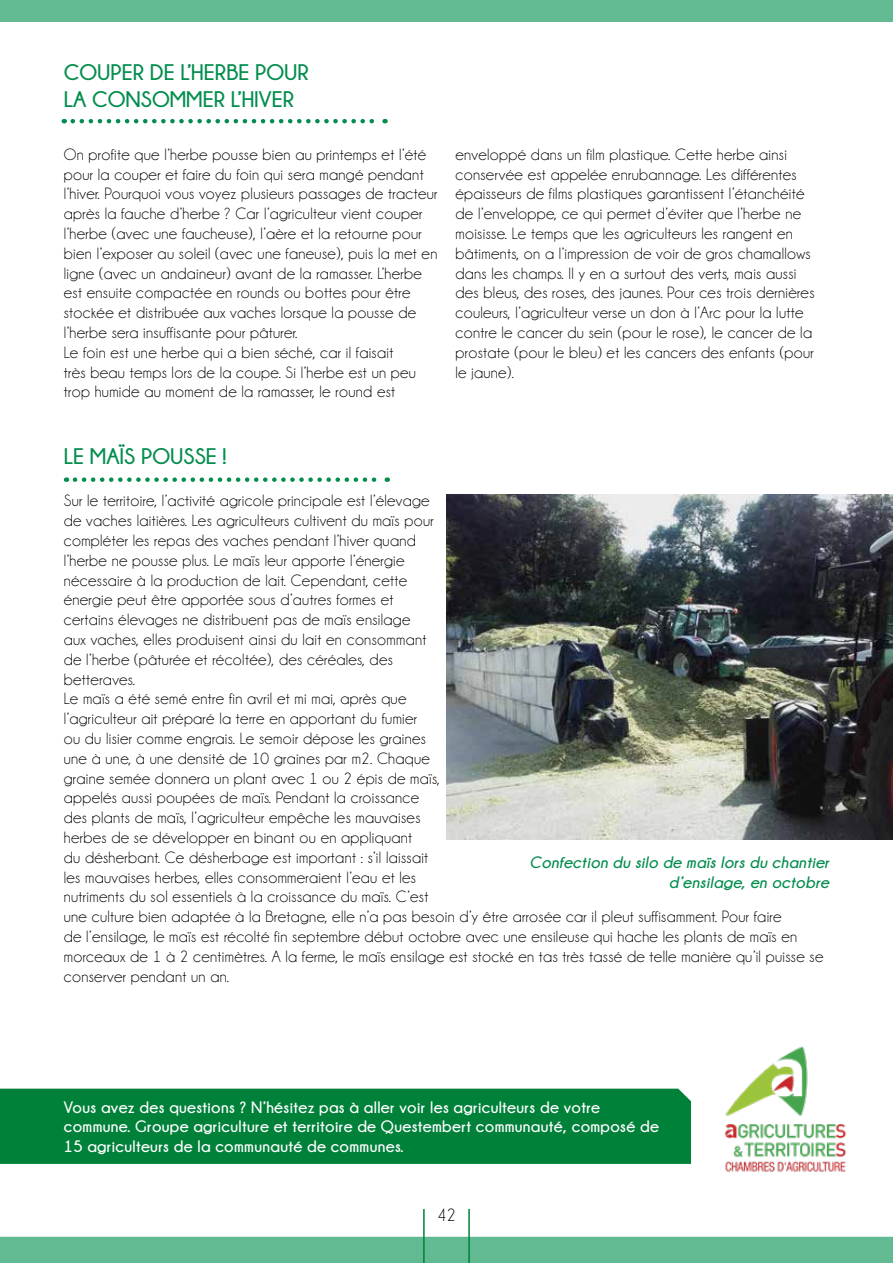
<style>
.page{position:relative;width:893px;height:1263px;background:#fff}
.page>*{position:absolute;margin:0;border:0;box-sizing:border-box;transform-origin:0 0}
.t1{font:700 22.5px/27px "Champagne&Limousines";color:#038d4d}
.t2{font:18px "Champagne&Limousines";color:#000}
.t3{font:16.5px/19.8px "Champagne&Limousines";letter-spacing:.02em;color:#000}
.t4{font:700 16.5px/19.8px "Champagne&Limousines";letter-spacing:.02em;color:#fff}
.t5{font:italic 700 16.5px/19.8px "Champagne&Limousines";letter-spacing:.02em;color:#038d4d;text-align:right}
</style>
<div class="page">
<div style="left:0;top:1237px;width:893px;height:26px;background:#61ba91"></div>
<div style="left:0;top:0;width:893px;height:22px;background:#61ba91"></div>
<hr style="left:423px;top:1209px;width:2px;height:54px;background:#00813a">
<hr style="left:468px;top:1209px;width:2px;height:54px;background:#00813a">
<div style="left:0;top:1089px;width:691px;height:75px;background:#00813a"></div>
<svg style="left:75px;top:477px;width:313px;height:5px"></svg>
<img style="left:446px;top:495px;width:447px;height:345px">
<svg style="left:73px;top:119px;width:313px;height:4px"></svg>
<img style="left:724px;top:1046px;width:122px;height:126px">
<h1 class="t1" style="left:64px;top:58px;width:247px">COUPER DE L’HERBE POUR<br>LA CONSOMMER L’HIVER</h1>
<p class="t3" style="left:64px;top:145px;width:375px">On profite que l’herbe pousse bien au printemps et l’été pour la couper et faire du foin qui sera mangé pendant l’hiver. Pourquoi vous voyez plusieurs passages de tracteur après la fauche d’herbe ? Car l’agriculteur vient couper l’herbe (avec une faucheuse), l’aère et la retourne pour bien l’exposer au soleil (avec une faneuse), puis la met en ligne (avec un andaineur) avant de la ramasser. L’herbe est ensuite compactée en rounds ou bottes pour être stockée et distribuée aux vaches lorsque la pousse de l’herbe sera insuffisante pour pâturer.<br>Le foin est une herbe qui a bien séché, car il faisait<br>très beau temps lors de la coupe. Si l’herbe est un peu trop humide au moment de la ramasser, le round est</p>
<p class="t3" style="left:455px;top:145px;width:361px">enveloppé dans un film plastique. Cette herbe ainsi conservée est appelée enrubannage. Les différentes épaisseurs de films plastiques garantissent l’étanchéité de l’enveloppe, ce qui permet d’éviter que l’herbe ne moisisse. Le temps que les agriculteurs les rangent en bâtiments, on a l’impression de voir de gros chamallows dans les champs. Il y en a surtout des verts, mais aussi des bleus, des roses, des jaunes. Pour ces trois dernières couleurs, l’agriculteur verse un don à l’Arc pour la lutte contre le cancer du sein (pour le rose), le cancer de la prostate (pour le bleu) et les cancers des enfants (pour le jaune).</p>
<h1 class="t1" style="left:64px;top:443px;width:164px">LE MAÏS POUSSE !</h1>
<p class="t3" style="left:64px;top:491px;width:761px">Sur le territoire, l’activité agricole principale est l’élevage<br>de vaches laitières. Les agriculteurs cultivent du maïs pour<br>compléter les repas des vaches pendant l’hiver quand<br>l’herbe ne pousse plus. Le maïs leur apporte l’énergie<br>nécessaire à la production de lait. Cependant, cette<br>énergie peut être apportée sous d’autres formes et<br>certains élevages ne distribuent pas de maïs ensilage<br>aux vaches, elles produisent ainsi du lait en consommant<br>de l’herbe (pâturée et récoltée), des céréales, des<br>betteraves.<br>Le maïs a été semé entre fin avril et mi mai, après que<br>l’agriculteur ait préparé la terre en apportant du fumier<br>ou du lisier comme engrais. Le semoir dépose les graines<br>une à une, à une densité de 10 graines par m2. Chaque<br>graine semée donnera un plant avec 1 ou 2 épis de maïs,<br>appelés aussi poupées de maïs. Pendant la croissance<br>des plants de maïs, l’agriculteur empêche les mauvaises<br>herbes de se développer en binant ou en appliquant<br>du désherbant. Ce désherbage est important : s’il laissait<br>les mauvaises herbes, elles consommeraient l’eau et les<br>nutriments du sol essentiels à la croissance du maïs. C’est<br>une culture bien adaptée à la Bretagne, elle n’a pas besoin d’y être arrosée car il pleut suffisamment. Pour faire<br>de l’ensilage, le maïs est récolté fin septembre début octobre avec une ensileuse qui hache les plants de maïs en morceaux de 1 à 2 centimètres. A la ferme, le maïs ensilage est stocké en tas très tassé de telle manière qu’il puisse se conserver pendant un an.</p>
<p class="t5" style="left:530px;top:852px;width:301px">Confection du silo de maïs lors du chantier d’ensilage, en octobre</p>
<p class="t4" style="left:64px;top:1097px;width:597px">Vous avez des questions ? N’hésitez pas à aller voir les agriculteurs de votre commune. Groupe agriculture et territoire de Questembert communauté, composé de<br>15 agriculteurs de la communauté de communes.</p>
<p class="t2" style="left:437px;top:1206px;width:20px">42</p>
</div>
